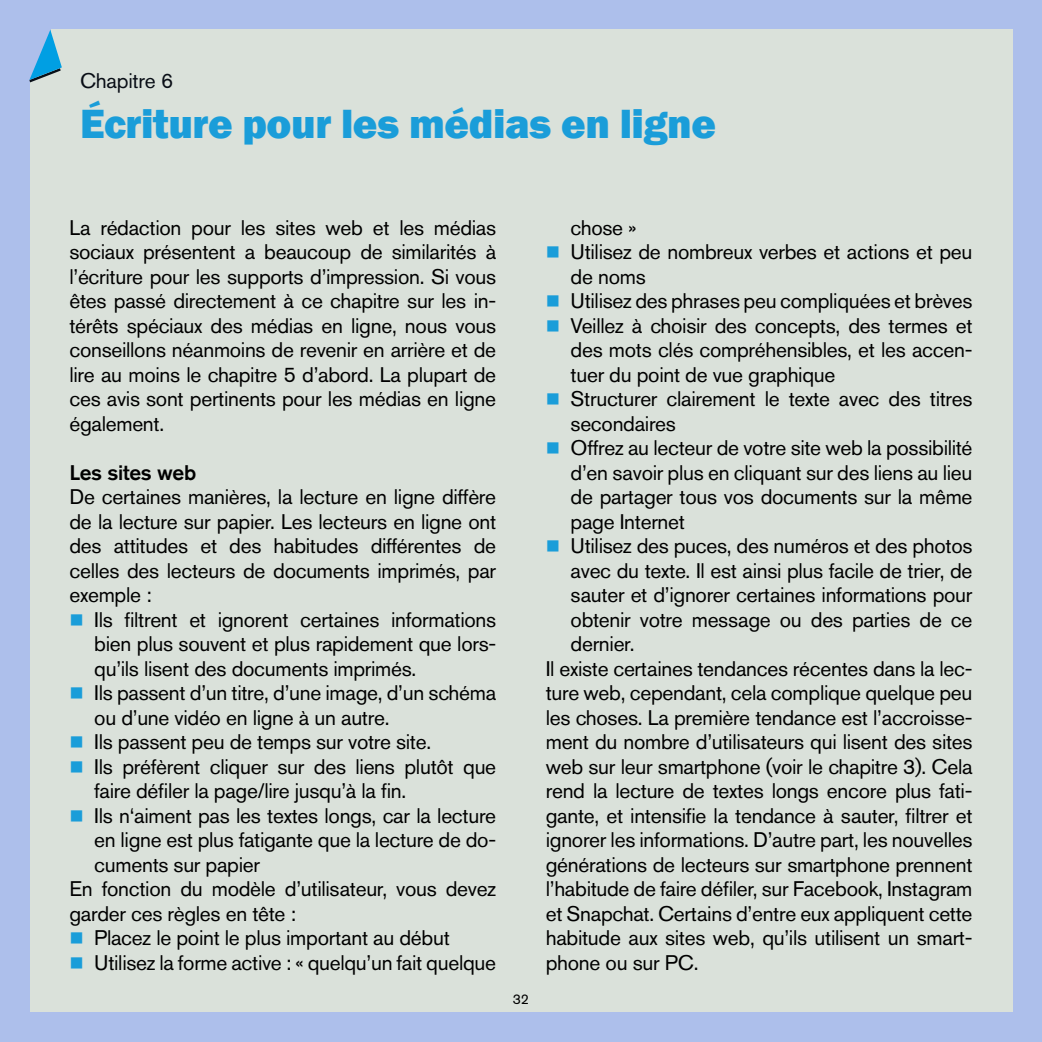
<style>
.page{position:relative;width:1042px;height:1042px;background:#adbfeb}
.page>*{position:absolute;margin:0;border:0;box-sizing:border-box;transform-origin:0 0}
.t1{font:800 42px "Franklin Gothic";letter-spacing:-.01em;color:#1a9dd9}
.t2{font:21px/24.5px "Akzidenz Grotesk Pro";letter-spacing:-.015em;color:#000;text-align:justify}
.t3{font:500 21px "Akzidenz Grotesk Pro";letter-spacing:-.015em;color:#000}
.t4{font:21px "Akzidenz Grotesk Pro";letter-spacing:-.01em;color:#090e16}
.t5{font:14px "Akzidenz Grotesk Pro";color:#000}
</style>
<div class="page">
<div style="left:30px;top:30px;width:982px;height:982px;background:#dae1da"></div>
<svg style="left:29px;top:29px;width:70px;height:54px"></svg>
<p class="t4" style="left:80px;top:67px;width:95px">Chapitre 6</p>
<h1 class="t1" style="left:80px;top:97px;width:637px">Écriture pour les médias en ligne</h1>
<p class="t2" style="left:69px;top:215px;width:428px">La rédaction pour les sites web et les médias sociaux présentent a beaucoup de similarités à l’écriture pour les supports d’impression. Si vous êtes passé directement à ce chapitre sur les in&shy;térêts spéciaux des médias en ligne, nous vous conseillons néanmoins de revenir en arrière et de lire au moins le chapitre 5 d’abord. La plupart de ces avis sont pertinents pour les médias en ligne également.</p>
<p class="t3" style="left:69px;top:459px;width:128px">Les sites web</p>
<p class="t2" style="left:69px;top:484px;width:428px">De certaines manières, la lecture en ligne diffère de la lecture sur papier. Les lecteurs en ligne ont des attitudes et des habitudes différentes de celles des lecteurs de documents imprimés, par exemple :</p>
<p class="t2" style="left:94px;top:607px;width:403px">Ils filtrent et ignorent certaines informations</p>
<p class="t2" style="left:94px;top:631px;width:403px">bien plus souvent et plus rapidement que lors-</p>
<p class="t2" style="left:94px;top:656px;width:324px">qu’ils lisent des documents imprimés.</p>
<p class="t2" style="left:94px;top:680px;width:403px">Ils passent d’un titre, d’une image, d’un schéma</p>
<p class="t2" style="left:94px;top:705px;width:297px">ou d’une vidéo en ligne à un autre.</p>
<p class="t2" style="left:94px;top:729px;width:338px">Ils passent peu de temps sur votre site.</p>
<p class="t2" style="left:94px;top:754px;width:403px">Ils préfèrent cliquer sur des liens plutôt que</p>
<p class="t2" style="left:94px;top:778px;width:313px">faire défiler la page/lire jusqu’à la fin.</p>
<p class="t2" style="left:94px;top:803px;width:403px">Ils n‘aiment pas les textes longs, car la lecture</p>
<p class="t2" style="left:94px;top:827px;width:403px">en ligne est plus fatigante que la lecture de do-</p>
<p class="t2" style="left:94px;top:852px;width:167px">cuments sur papier</p>
<p class="t2" style="left:69px;top:876px;width:428px">En fonction du modèle d’utilisateur, vous devez</p>
<p class="t2" style="left:69px;top:901px;width:228px">garder ces règles en tête :</p>
<p class="t2" style="left:94px;top:925px;width:357px">Placez le point le plus important au début</p>
<p class="t2" style="left:94px;top:950px;width:403px">Utilisez la forme active : « quelqu’un fait quelque</p>
<p class="t5" style="left:513px;top:990px;width:18px">32</p>
<p class="t2" style="left:570px;top:215px;width:67px">chose »</p>
<p class="t2" style="left:570px;top:239px;width:403px">Utilisez de nombreux verbes et actions et peu</p>
<p class="t2" style="left:570px;top:264px;width:77px">de noms</p>
<p class="t2" style="left:570px;top:288px;width:403px">Utilisez des phrases peu compliquées et brèves</p>
<p class="t2" style="left:570px;top:313px;width:403px">Veillez à choisir des concepts, des termes et</p>
<p class="t2" style="left:570px;top:337px;width:403px">des mots clés compréhensibles, et les accen-</p>
<p class="t2" style="left:570px;top:362px;width:266px">tuer du point de vue graphique</p>
<p class="t2" style="left:570px;top:386px;width:403px">Structurer clairement le texte avec des titres</p>
<p class="t2" style="left:570px;top:411px;width:107px">secondaires</p>
<p class="t2" style="left:570px;top:435px;width:403px">Offrez au lecteur de votre site web la possibilité</p>
<p class="t2" style="left:570px;top:460px;width:403px">d’en savoir plus en cliquant sur des liens au lieu</p>
<p class="t2" style="left:570px;top:484px;width:403px">de partager tous vos documents sur la même</p>
<p class="t2" style="left:570px;top:509px;width:116px">page Internet</p>
<p class="t2" style="left:570px;top:533px;width:403px">Utilisez des puces, des numéros et des photos</p>
<p class="t2" style="left:570px;top:558px;width:403px">avec du texte. Il est ainsi plus facile de trier, de</p>
<p class="t2" style="left:570px;top:582px;width:403px">sauter et d’ignorer certaines informations pour</p>
<p class="t2" style="left:570px;top:607px;width:403px">obtenir votre message ou des parties de ce</p>
<p class="t2" style="left:570px;top:631px;width:65px">dernier.</p>
<p class="t2" style="left:546px;top:656px;width:428px">Il existe certaines tendances récentes dans la lec-</p>
<p class="t2" style="left:546px;top:680px;width:428px">ture web, cependant, cela complique quelque peu</p>
<p class="t2" style="left:546px;top:705px;width:428px">les choses. La première tendance est l’accroisse-</p>
<p class="t2" style="left:546px;top:729px;width:428px">ment du nombre d’utilisateurs qui lisent des sites</p>
<p class="t2" style="left:546px;top:754px;width:428px">web sur leur smartphone (voir le chapitre 3). Cela</p>
<p class="t2" style="left:546px;top:778px;width:428px">rend la lecture de textes longs encore plus fati-</p>
<p class="t2" style="left:546px;top:803px;width:428px">gante, et intensifie la tendance à sauter, filtrer et</p>
<p class="t2" style="left:546px;top:827px;width:428px">ignorer les informations. D’autre part, les nouvelles</p>
<p class="t2" style="left:546px;top:852px;width:428px">générations de lecteurs sur smartphone prennent</p>
<p class="t2" style="left:546px;top:876px;width:428px">l’habitude de faire défiler, sur Facebook, Instagram</p>
<p class="t2" style="left:546px;top:901px;width:428px">et Snapchat. Certains d’entre eux appliquent cette</p>
<p class="t2" style="left:546px;top:925px;width:428px">habitude aux sites web, qu’ils utilisent un smart-</p>
<p class="t2" style="left:546px;top:950px;width:154px">phone ou sur PC.</p>
</div>
